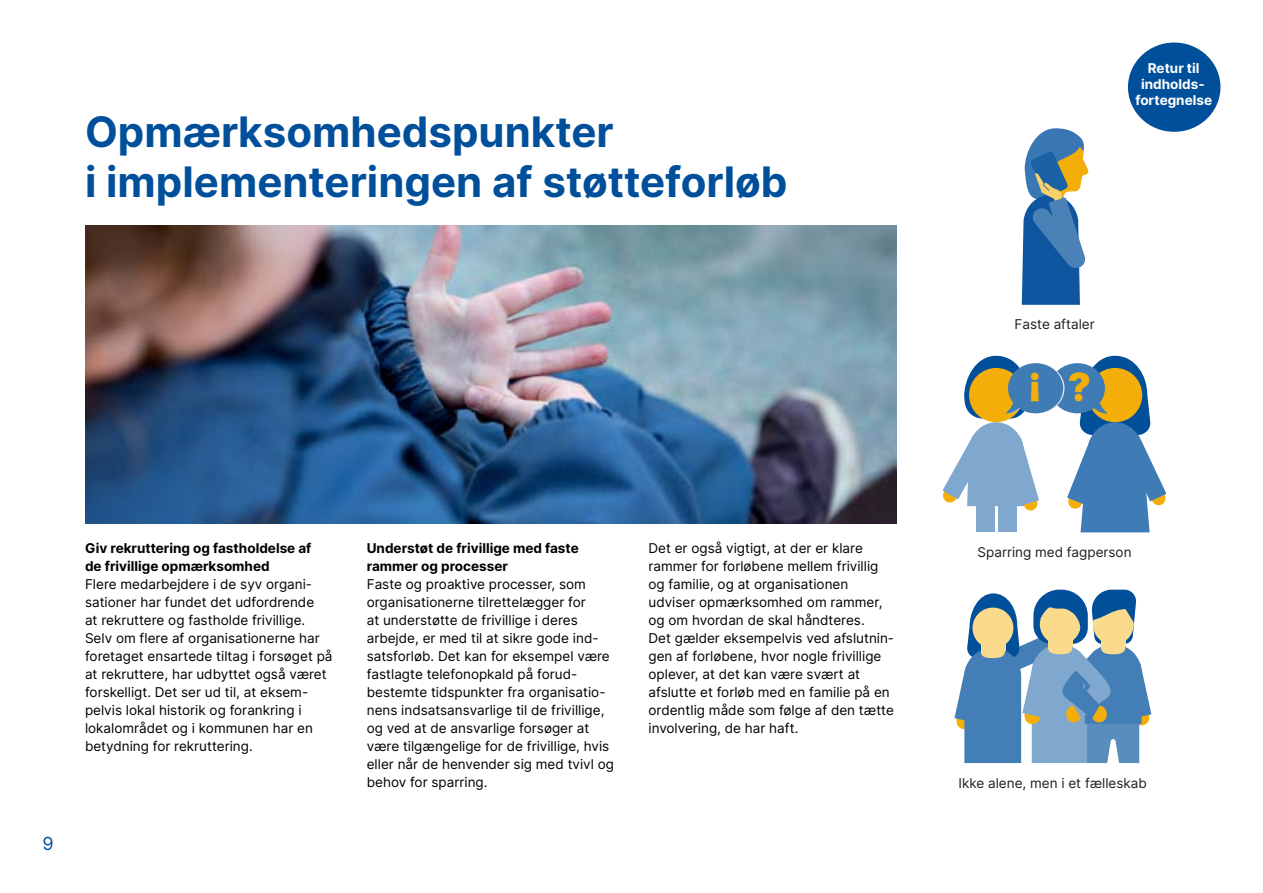
<style>
.page{position:relative;width:1263px;height:893px;background:#fff}
.page>*{position:absolute;margin:0;border:0;box-sizing:border-box;transform-origin:0 0}
.t1{font:700 42px/50.4px "Inter";color:#004f9b}
.t2{font:900 38.85px "Inter";color:#f3ae0a}
.t3{font:18px "Inter";color:#004f9b}
.t4{font:13.5px/18px "Inter";color:#000}
.t5{font:700 13.5px/18px "Inter";color:#000}
.t6{font:13.5px "Inter Regular 3";color:#1d1e1c}
.t7{font:700 13.5px/16.2px "Inter";color:#fff;text-align:center}
</style>
<div class="page">
<div style="left:1128px;top:43px;width:92px;height:89px;background:#004f9b;border-radius:50%"></div>
<img style="left:85px;top:225px;width:811px;height:299px">
<svg style="left:1022px;top:128px;width:67px;height:177px"></svg>
<svg style="left:1050px;top:363px;width:55px;height:50px"></svg>
<div style="left:1008px;top:363px;width:55px;height:50px;background:#3f7bb5;border-radius:50%"></div>
<svg style="left:942px;top:356px;width:97px;height:155px"></svg>
<svg style="left:1067px;top:356px;width:99px;height:176px"></svg>
<div style="left:976px;top:499px;width:18px;height:33px;background:#80a7cd"></div>
<div style="left:998px;top:499px;width:18px;height:33px;background:#80a7cd"></div>
<svg style="left:954px;top:590px;width:197px;height:173px"></svg>
<h1 class="t1" style="left:85px;top:106px;width:704px">Opmærksomhedspunkter<br>i implementeringen af støtteforløb</h1>
<p class="t7" style="left:1135px;top:60px;width:78px">Retur til indholds&shy;fortegnelse</p>
<p class="t6" style="left:1014px;top:316px;width:82px">Faste aftaler</p>
<h2 class="t2" style="left:1042px;top:410px;width:15px;rotate:-180deg">!</h2>
<h2 class="t2" style="left:1068px;top:363px;width:25px">?</h2>
<h2 class="t5" style="left:85px;top:539px;width:228px">Giv rekruttering og fastholdelse af de frivillige opmærksomhed</h2>
<p class="t4" style="left:85px;top:575px;width:249px">Flere medarbejdere i de syv organi&shy;sationer har fundet det udfordrende<br>at rekruttere og fastholde frivillige.<br>Selv om flere af organisationerne har foretaget ensartede tiltag i forsøget på at rekruttere, har udbyttet også været forskelligt. Det ser ud til, at eksem&shy;pelvis lokal historik og forankring i lokalområdet og i kommunen har en betydning for rekruttering.</p>
<h3 class="t3" style="left:43px;top:831px;width:13px">9</h3>
<p class="t4" style="left:648px;top:538px;width:247px">Det er også vigtigt, at der er klare rammer for forløbene mellem frivillig og familie, og at organisationen udviser opmærksomhed om rammer, og om hvordan de skal håndteres.<br>Det gælder eksempelvis ved afslutnin&shy;gen af forløbene, hvor nogle frivillige oplever, at det kan være svært at afslutte et forløb med en familie på en ordentlig måde som følge af den tætte involvering, de har haft.</p>
<h2 class="t5" style="left:367px;top:539px;width:214px">Understøt de frivillige med faste rammer og processer</h2>
<p class="t4" style="left:367px;top:574px;width:249px">Faste og proaktive processer, som organisationerne tilrettelægger for<br>at understøtte de frivillige i deres arbejde, er med til at sikre gode ind&shy;satsforløb. Det kan for eksempel være fastlagte telefonopkald på forud&shy;bestemte tidspunkter fra organisatio&shy;nens indsatsansvarlige til de frivillige, og ved at de ansvarlige forsøger at være tilgængelige for de frivillige, hvis eller når de henvender sig med tvivl og behov for sparring.</p>
<p class="t6" style="left:977px;top:543px;width:156px">Sparring med fagperson</p>
<p class="t6" style="left:742px;top:543px;width:82px">Faste aftaler</p>
<p class="t6" style="left:414px;top:775px;width:82px">Faste aftaler</p>
<p class="t6" style="left:958px;top:775px;width:190px">Ikke alene, men i et fælleskab</p>
</div>
